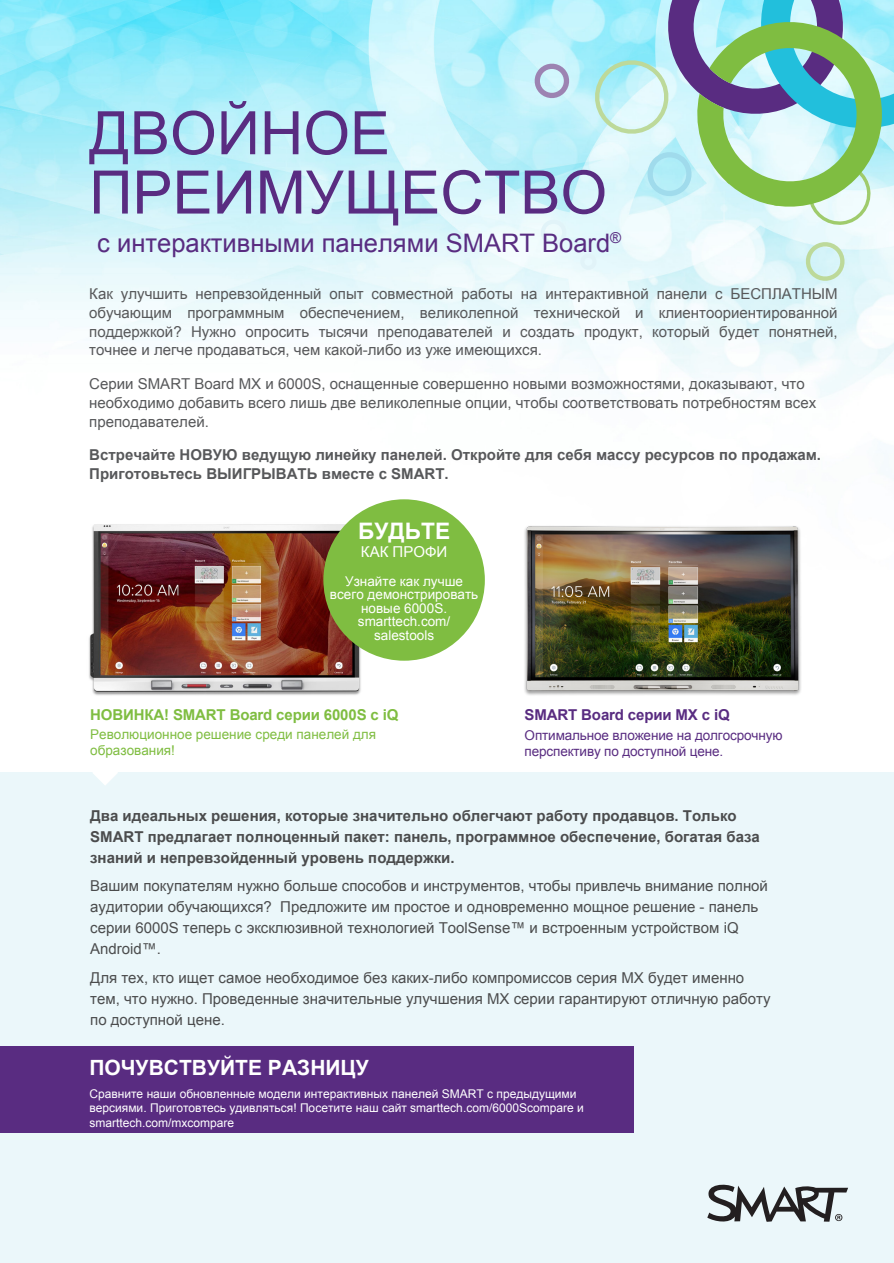
<style>
.page{position:relative;width:894px;height:1263px;background:#fff}
.page>*{position:absolute;margin:0;border:0;box-sizing:border-box;transform-origin:0 0}
.t1{font:60px/59.2px "Arial";color:#592c81}
.t2{font:25.5px "Arial";color:#592c81}
.t3{font:700 22.8px "Arial";color:#fff}
.t4{font:700 21px "Arial";color:#fff}
.t5{font:15px/18.8px "Arial";color:#57585a;text-align:justify}
.t6{font:15px/21px "Arial";color:#4b4c4d}
.t7{font:700 15px/21px "Arial";color:#4b4c4d}
.t8{font:700 15px/18.8px "Arial";color:#57585a}
.t9{font:700 15px "Arial";letter-spacing:-.01em;color:#7fbd41}
.t10{font:700 15px "Arial";letter-spacing:-.01em;color:#592c81}
.t11{font:15px "Arial";color:#fff}
.t12{font:13.5px/13.5px "Arial";color:#fff;text-align:center}
.t13{font:13.5px/16.2px "Arial";letter-spacing:-.01em;color:#592c81}
.t14{font:13.5px/16.2px "Arial";color:#7fbd41}
.t15{font:12px/14.4px "Arial";color:#fff}
</style>
<div class="page">
<div style="left:0;top:772px;width:893px;height:491px;background:#ebf7fa"></div>
<img style="left:0;top:0;width:893px;height:569px">
<svg style="left:803px;top:240px;width:43px;height:43px;background:#d1ede1"></svg>
<svg style="left:591px;top:0;width:302px;height:227px;background:#a8d5cb"></svg>
<svg style="left:532px;top:62px;width:38px;height:38px"></svg>
<svg style="left:539px;top:218px;width:28px;height:28px"></svg>
<svg style="left:579px;top:253px;width:18px;height:18px"></svg>
<img style="left:512px;top:509px;width:306px;height:186px">
<img style="left:77px;top:508px;width:294px;height:188px">
<svg style="left:707px;top:1184px;width:140px;height:38px"></svg>
<svg style="left:93px;top:772px;width:25px;height:13px"></svg>
<div style="left:323px;top:499px;width:161px;height:161px;background:#7fbd41;border-radius:50%"></div>
<div style="left:0;top:1045px;width:633px;height:87px;background:#592c81"></div>
<p class="t1" style="left:89px;top:104px;width:519px">ДВОЙНОЕ<br>ПРЕИМУЩЕСТВО</p>
<p class="t2" style="left:97px;top:226px;width:525px">с интерактивными панелями SMART Board<sup>®</sup></p>
<p class="t5" style="left:89px;top:284px;width:749px">Как улучшить непревзойденный опыт совместной работы на интерактивной панели с БЕСПЛАТНЫМ обучающим программным обеспечением, великолепной технической и клиентоориентированной поддержкой? Нужно опросить тысячи преподавателей и создать продукт, который будет понятней, точнее и легче продаваться, чем какой-либо из уже имеющихся.</p>
<p class="t5" style="left:89px;top:374px;width:728px;text-align:left">Серии SMART Board MX и 6000S, оснащенные совершенно новыми возможностями, доказывают, что необходимо добавить всего лишь две великолепные опции, чтобы соответствовать потребностям всех преподавателей.</p>
<p class="t8" style="left:89px;top:446px;width:733px">Встречайте НОВУЮ ведущую линейку панелей. Откройте для себя массу ресурсов по продажам.<br>Приготовьтесь ВЫИГРЫВАТЬ вместе с SMART.</p>
<p class="t3" style="left:358px;top:516px;width:94px">БУДЬТЕ</p>
<p class="t11" style="left:361px;top:542px;width:88px">КАК ПРОФИ</p>
<p class="t12" style="left:330px;top:574px;width:150px">Узнайте как лучше всего демонстрировать новые 6000S. smarttech.com/ salestools</p>
<p class="t9" style="left:90px;top:704px;width:310px">НОВИНКА! SMART Board серии 6000S с iQ</p>
<p class="t14" style="left:90px;top:726px;width:287px">Революционное решение среди панелей для образования!</p>
<p class="t10" style="left:524px;top:705px;width:206px">SMART Board серии MX с iQ</p>
<p class="t13" style="left:524px;top:727px;width:259px">Оптимальное вложение на долгосрочную перспективу по доступной цене.</p>
<p class="t7" style="left:90px;top:805px;width:671px">Два идеальных решения, которые значительно облегчают работу продавцов. Только<br>SMART предлагает полноценный пакет: панель, программное обеспечение, богатая база знаний и непревзойденный уровень поддержки.</p>
<p class="t6" style="left:90px;top:875px;width:679px">Вашим покупателям нужно больше способов и инструментов, чтобы привлечь внимание полной аудитории обучающихся? Предложите им простое и одновременно мощное решение - панель серии 6000S теперь с эксклюзивной технологией ToolSense™ и встроенным устройством iQ Android™.</p>
<p class="t6" style="left:90px;top:967px;width:681px">Для тех, кто ищет самое необходимое без каких-либо компромиссов серия MX будет именно тем, что нужно. Проведенные значительные улучшения MX серии гарантируют отличную работу по доступной цене.</p>
<p class="t4" style="left:89px;top:1054px;width:281px">ПОЧУВСТВУЙТЕ РАЗНИЦУ</p>
<p class="t15" style="left:89px;top:1086px;width:496px">Сравните наши обновленные модели интерактивных панелей SMART с предыдущими версиями. Приготовтесь удивляться! Посетите наш сайт smarttech.com/6000Scompare и smarttech.com/mxcompare</p>
</div>
